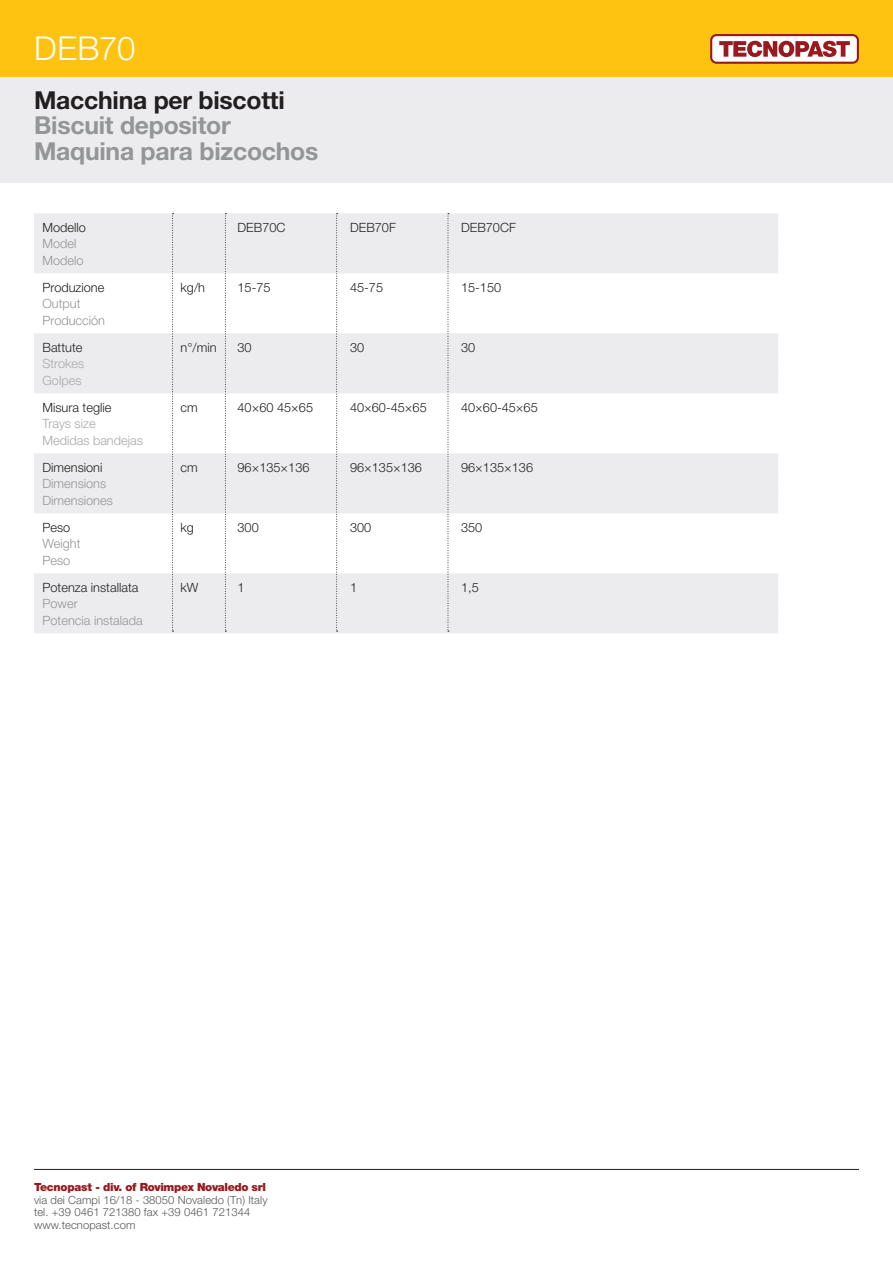
<style>
.page{position:relative;width:893px;height:1263px;background:#fff}
.page>*{position:absolute;margin:0;border:0;box-sizing:border-box;transform-origin:0 0}
._2015_rovimpex_sigla{font:300 33px "Helvetica Neue";letter-spacing:.005em;color:#fff}
._2015_rovimpex_titol{font:700 24.75px "Helvetica Neue";letter-spacing:-.01em;color:#939598}
._2015_rovimpex_titol-2{font:700 24.75px "Helvetica Neue";letter-spacing:-.01em;color:#231f20}
.novacel_-_tabella_1{font:300 12.75px "Helvetica Neue";color:#231f20}
.novacel_-_tabella_2{font:300 12.75px "Helvetica Neue";color:#231f20}
.novacel_-_tabella_1-2{font:300 12.75px "Helvetica Neue";color:#939598}
.novacel_-_tabella_2-2{font:300 12.75px "Helvetica Neue";color:#939598}
.novacel_-_tabella_2-3{font:300 12.75px "Helvetica Neue";color:#a8a9ad}
.novacel_-_tabella_1-3{font:300 12.75px "Helvetica Neue";color:#a8a9ad}
.t1{font:300 11.25px "Helvetica Neue";letter-spacing:.005em;color:#57585a}
.t2{font:900 11.25px "Helvetica Neue";letter-spacing:-.03em;color:#981a1e}
</style>
<div class="page">
<div style="left:0;top:77px;width:893px;height:106px;background:#ececee"></div>
<div style="left:0;top:0;width:893px;height:77px;background:#fec210"></div>
<hr style="left:34px;top:1169px;width:825px;height:1px;background:#231f20">
<div style="left:710px;top:34px;width:149px;height:30px;background:#981a1e;border-radius:6px"></div>
<div style="left:712px;top:36px;width:145px;height:26px;background:#fff;border-radius:4px"></div>
<svg style="left:719px;top:41px;width:131px;height:16px"></svg>
<div style="left:34px;top:213px;width:744px;height:27px;background:#ececee"></div>
<div style="left:34px;top:230px;width:744px;height:27px;background:#ececee"></div>
<div style="left:34px;top:246px;width:744px;height:27px;background:#ececee"></div>
<div style="left:34px;top:333px;width:744px;height:27px;background:#ececee"></div>
<div style="left:34px;top:350px;width:744px;height:27px;background:#ececee"></div>
<div style="left:34px;top:366px;width:744px;height:27px;background:#ececee"></div>
<div style="left:34px;top:453px;width:744px;height:27px;background:#ececee"></div>
<div style="left:34px;top:470px;width:744px;height:27px;background:#ececee"></div>
<div style="left:34px;top:486px;width:744px;height:27px;background:#ececee"></div>
<div style="left:34px;top:573px;width:744px;height:27px;background:#ececee"></div>
<div style="left:34px;top:590px;width:744px;height:27px;background:#ececee"></div>
<div style="left:34px;top:606px;width:744px;height:27px;background:#ececee"></div>
<svg style="left:225px;top:213px;width:1px;height:419px"></svg>
<svg style="left:172px;top:213px;width:2px;height:419px"></svg>
<svg style="left:448px;top:213px;width:1px;height:419px"></svg>
<svg style="left:336px;top:213px;width:2px;height:419px"></svg>
<p class="_2015_rovimpex_sigla" style="left:34px;top:28px;width:103px">DEB70</p>
<p class="_2015_rovimpex_titol-2" style="left:34px;top:85px;width:252px">Macchina per biscotti</p>
<p class="_2015_rovimpex_titol" style="left:34px;top:110px;width:198px">Biscuit depositor</p>
<p class="_2015_rovimpex_titol" style="left:34px;top:136px;width:286px">Maquina para bizcochos</p>
<p class="novacel_-_tabella_1" style="left:43px;top:219px;width:45px">Modello</p>
<p class="novacel_-_tabella_1" style="left:238px;top:219px;width:49px">DEB70C</p>
<p class="novacel_-_tabella_1" style="left:350px;top:219px;width:47px">DEB70F</p>
<p class="novacel_-_tabella_1" style="left:461px;top:219px;width:56px">DEB70CF</p>
<p class="novacel_-_tabella_1-2" style="left:43px;top:236px;width:36px">Model</p>
<p class="novacel_-_tabella_1-2" style="left:43px;top:252px;width:43px">Modelo</p>
<p class="novacel_-_tabella_2" style="left:43px;top:279px;width:63px">Produzione</p>
<p class="novacel_-_tabella_2" style="left:181px;top:279px;width:26px">kg/h</p>
<p class="novacel_-_tabella_2" style="left:238px;top:279px;width:35px">15-75</p>
<p class="novacel_-_tabella_2" style="left:350px;top:279px;width:35px">45-75</p>
<p class="novacel_-_tabella_2" style="left:461px;top:279px;width:42px">15-150</p>
<p class="novacel_-_tabella_2-2" style="left:43px;top:296px;width:40px">Output</p>
<p class="novacel_-_tabella_2-2" style="left:43px;top:312px;width:64px">Producción</p>
<p class="novacel_-_tabella_1" style="left:43px;top:339px;width:41px">Battute</p>
<p class="novacel_-_tabella_1" style="left:181px;top:339px;width:38px">n°/min</p>
<p class="novacel_-_tabella_1" style="left:238px;top:339px;width:16px">30</p>
<p class="novacel_-_tabella_1" style="left:350px;top:339px;width:16px">30</p>
<p class="novacel_-_tabella_1" style="left:461px;top:339px;width:16px">30</p>
<p class="novacel_-_tabella_1-3" style="left:43px;top:356px;width:43px">Strokes</p>
<p class="novacel_-_tabella_1-3" style="left:43px;top:372px;width:40px">Golpes</p>
<p class="novacel_-_tabella_2" style="left:43px;top:399px;width:70px">Misura teglie</p>
<p class="novacel_-_tabella_2" style="left:181px;top:399px;width:19px">cm</p>
<p class="novacel_-_tabella_2" style="left:238px;top:399px;width:77px">40×60 45×65</p>
<p class="novacel_-_tabella_2" style="left:350px;top:399px;width:78px">40×60-45×65</p>
<p class="novacel_-_tabella_2" style="left:461px;top:399px;width:78px">40×60-45×65</p>
<p class="novacel_-_tabella_2-3" style="left:43px;top:416px;width:55px">Trays size</p>
<p class="novacel_-_tabella_2-3" style="left:43px;top:432px;width:102px">Medidas bandejas</p>
<p class="novacel_-_tabella_1" style="left:43px;top:459px;width:61px">Dimensioni</p>
<p class="novacel_-_tabella_1" style="left:181px;top:459px;width:19px">cm</p>
<p class="novacel_-_tabella_1" style="left:238px;top:459px;width:74px">96×135×136</p>
<p class="novacel_-_tabella_1" style="left:350px;top:459px;width:74px">96×135×136</p>
<p class="novacel_-_tabella_1" style="left:461px;top:459px;width:74px">96×135×136</p>
<p class="novacel_-_tabella_1-2" style="left:43px;top:476px;width:65px">Dimensions</p>
<p class="novacel_-_tabella_1-2" style="left:43px;top:492px;width:72px">Dimensiones</p>
<p class="novacel_-_tabella_2" style="left:43px;top:519px;width:29px">Peso</p>
<p class="novacel_-_tabella_2" style="left:181px;top:519px;width:15px">kg</p>
<p class="novacel_-_tabella_2" style="left:238px;top:519px;width:23px">300</p>
<p class="novacel_-_tabella_2" style="left:350px;top:519px;width:23px">300</p>
<p class="novacel_-_tabella_2" style="left:461px;top:519px;width:23px">350</p>
<p class="novacel_-_tabella_2-2" style="left:43px;top:536px;width:40px">Weight</p>
<p class="novacel_-_tabella_2-2" style="left:43px;top:552px;width:29px">Peso</p>
<p class="novacel_-_tabella_1" style="left:43px;top:579px;width:97px">Potenza installata</p>
<p class="novacel_-_tabella_1" style="left:181px;top:579px;width:19px">kW</p>
<p class="novacel_-_tabella_1" style="left:238px;top:579px;width:9px">1</p>
<p class="novacel_-_tabella_1" style="left:350px;top:579px;width:9px">1</p>
<p class="novacel_-_tabella_1" style="left:461px;top:579px;width:19px">1,5</p>
<p class="novacel_-_tabella_1-2" style="left:43px;top:596px;width:37px">Power</p>
<p class="novacel_-_tabella_1-2" style="left:43px;top:612px;width:102px">Potencia instalada</p>
<p class="t2" style="left:34px;top:1180px;width:233px">Tecnopast - div. of Rovimpex Novaledo srl</p>
<p class="t1" style="left:34px;top:1193px;width:235px">via dei Campi 16/18 - 38050 Novaledo (Tn) Italy</p>
<p class="t1" style="left:34px;top:1205px;width:218px">tel. +39 0461 721380 fax +39 0461 721344</p>
<p class="t1" style="left:34px;top:1218px;width:103px">www.tecnopast.com</p>
</div>
